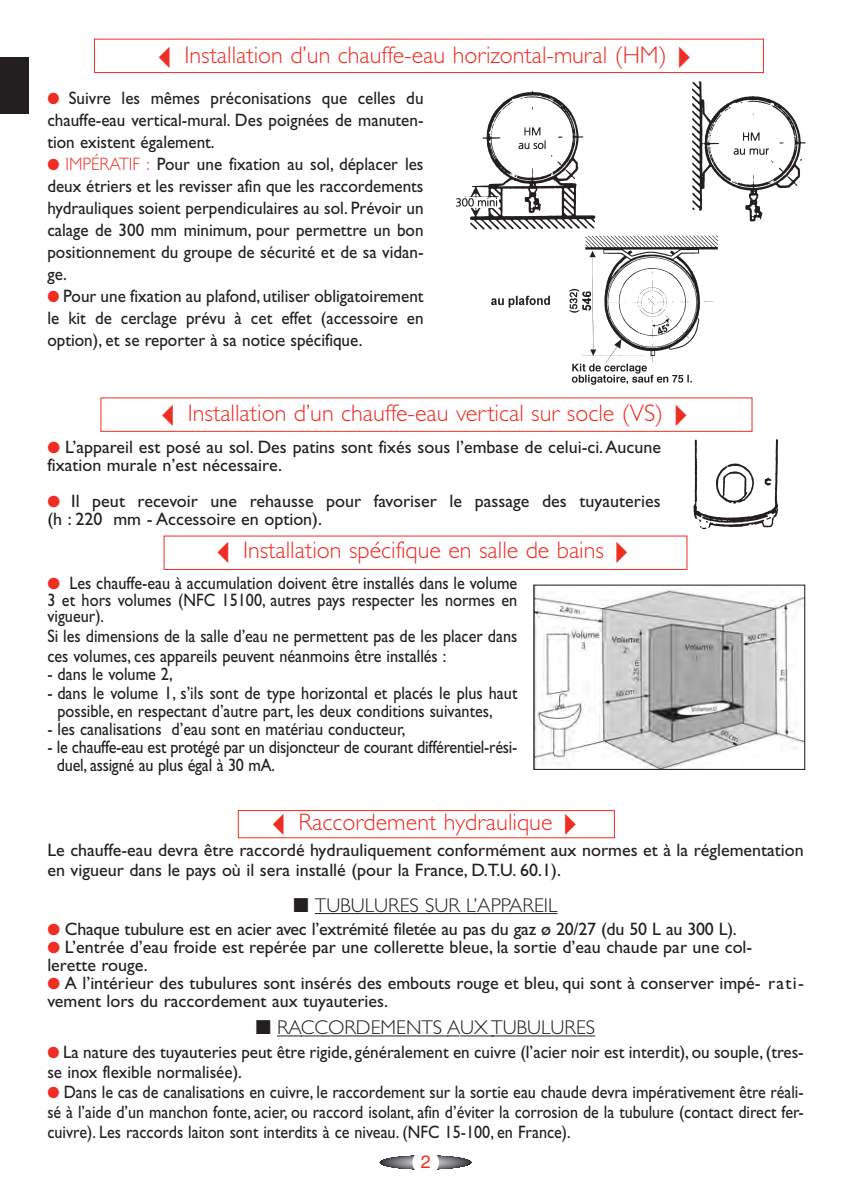
<style>
.page{position:relative;width:851px;height:1191px;background:#fff}
.page>*{position:absolute;margin:0;border:0;box-sizing:border-box;transform-origin:0 0}
.t1{font:300 24px "Gill Sans";color:#ee2e22}
.t2{font:300 20px "Gill Sans";color:#231f20}
.t3{font:18px/20px "Gill Sans";color:#231f20;scale:.9 1}
.t4{font:18px/18px "Gill Sans";color:#231f20}
.t5{font:18px/22px "Gill Sans";color:#231f20;text-align:justify;scale:.95 1}
.t6{font:18px "Helvetica";color:#ee2e22}
.s1{color:#ee2e22}
.s2{font-weight:300;color:#ee2e22}
</style>
<div class="page">
<img style="left:693px;top:439px;width:86px;height:91px">
<img style="left:691px;top:81px;width:115px;height:141px">
<img style="left:456px;top:90px;width:140px;height:140px">
<hr style="left:315px;top:913px;width:160px;height:1px;background:#231f20">
<hr style="left:473px;top:913px;width:38px;height:1px;background:#231f20">
<hr style="left:509px;top:913px;width:48px;height:1px;background:#231f20">
<svg style="left:277px;top:1035px;width:24px;height:1px"></svg>
<hr style="left:301px;top:1035px;width:147px;height:1px;background:#231f20">
<svg style="left:447px;top:1035px;width:12px;height:1px"></svg>
<hr style="left:460px;top:1035px;width:34px;height:1px;background:#231f20">
<hr style="left:491px;top:1035px;width:104px;height:1px;background:#231f20">
<div style="left:238px;top:810px;width:376px;height:28px;border:1px solid #ee2e22"></div>
<div style="left:164px;top:536px;width:523px;height:34px;border:1px solid #ee2e22"></div>
<img style="left:535px;top:586px;width:268px;height:182px">
<div style="left:533px;top:584px;width:272px;height:186px;border:1px solid #231f20"></div>
<svg style="left:380px;top:1155px;width:91px;height:14px"></svg>
<div style="left:412px;top:1149px;width:27px;height:26px;background:#fff;border-radius:50%"></div>
<div style="left:94px;top:39px;width:669px;height:34px;border:1px solid #ee2e22"></div>
<img style="left:569px;top:235px;width:149px;height:150px">
<img style="left:491px;top:295px;width:59px;height:13px">
<div style="left:0;top:57px;width:28px;height:56px;background:#231f20"></div>
<h1 class="t1" style="left:150px;top:45px;width:551px">✓Installation d’un chauffe-eau horizontal-mural (HM)✔</h1>
<p class="t5" style="left:47px;top:88px;width:397px"><span class="s1">●</span> Suivre les mêmes préconisations que celles du chauffe-eau vertical-mural. Des poignées de manuten&shy;tion existent également.</p>
<p class="t5" style="left:47px;top:154px;width:397px"><span class="s1">●</span> <span class="s2">IMPÉRATIF :</span> Pour une fixation au sol, déplacer les deux étriers et les revisser afin que les raccordements hydrauliques soient perpendiculaires au sol. Prévoir un calage de 300 mm minimum, pour permettre un bon positionnement du groupe de sécurité et de sa vidan&shy;ge.</p>
<p class="t5" style="left:47px;top:286px;width:397px"><span class="s1">●</span> Pour une fixation au plafond, utiliser obligatoirement le kit de cerclage prévu à cet effet (accessoire en option), et se reporter à sa notice spécifique.</p>
<h1 class="t1" style="left:154px;top:403px;width:544px">✓Installation d’un chauffe-eau vertical sur socle (VS)✔</h1>
<p class="t4" style="left:47px;top:439px;width:615px"><span class="s1">●</span> L’appareil est posé au sol. Des patins sont fixés sous l’embase de celui-ci.Aucune fixation murale n’est nécessaire.</p>
<p class="t4" style="left:47px;top:493px;width:614px"><span class="s1">●</span> Il peut recevoir une rehausse pour favoriser le passage des tuyauteries (h : 220 mm - Accessoire en option).</p>
<h1 class="t1" style="left:209px;top:541px;width:430px">✓Installation spécifique en salle de bains✔</h1>
<p class="t3" style="left:47px;top:577px;width:523px;line-height:16.2px;text-align:justify"><span class="s1">●</span> Les chauffe-eau à accumulation doivent être installés dans le volume 3 et hors volumes (NFC 15100, autres pays respecter les normes en vigueur).</p>
<p class="t3" style="left:47px;top:627px;width:523px">Si les dimensions de la salle d’eau ne permettent pas de les placer dans ces volumes, ces appareils peuvent néanmoins être installés :</p>
<p class="t3" style="left:47px;top:666px;width:141px">- dans le volume 2,</p>
<p class="t3" style="left:57px;top:685px;width:512px;line-height:18.2px;text-indent:-10px">- dans le volume 1, s’ils sont de type horizontal et placés le plus haut possible, en respectant d’autre part, les deux conditions suivantes,</p>
<p class="t3" style="left:47px;top:720px;width:399px">- les canalisations d’eau sont en matériau conducteur,</p>
<p class="t3" style="left:57px;top:739px;width:513px;line-height:18.2px;text-indent:-10px">- le chauffe-eau est protégé par un disjoncteur de courant différentiel-rési&shy;duel, assigné au plus égal à 30 mA.</p>
<h1 class="t1" style="left:264px;top:812px;width:323px">✓Raccordement hydraulique✔</h1>
<p class="t4" style="left:47px;top:841px;width:757px;line-height:20px">Le chauffe-eau devra être raccordé hydrauliquement conformément aux normes et à la réglementation en vigueur dans le pays où il sera installé (pour la France, D.T.U. 60.1).</p>
<p class="t2" style="left:293px;top:897px;width:265px">■ TUBULURES SUR L’APPAREIL</p>
<p class="t4" style="left:47px;top:921px;width:691px"><span class="s1">●</span> Chaque tubulure est en acier avec l’extrémité filetée au pas du gaz ø 20/27 (du 50 L au 300 L).</p>
<p class="t4" style="left:47px;top:939px;width:706px"><span class="s1">●</span> L’entrée d’eau froide est repérée par une collerette bleue, la sortie d’eau chaude par une col&shy;lerette rouge.</p>
<p class="t4" style="left:47px;top:975px;width:757px"><span class="s1">●</span> A l’intérieur des tubulures sont insérés des embouts rouge et bleu, qui sont à conserver impé- rati&shy;vement lors du raccordement aux tuyauteries.</p>
<p class="t2" style="left:256px;top:1019px;width:341px">■ RACCORDEMENTS AUX TUBULURES</p>
<p class="t5" style="left:47px;top:1043px;width:797px;line-height:20px"><span class="s1">●</span> La nature des tuyauteries peut être rigide, généralement en cuivre (l’acier noir est interdit), ou souple, (tres&shy;se inox flexible normalisée).</p>
<p class="t3" style="left:47px;top:1083px;width:841px;text-align:justify"><span class="s1">●</span> Dans le cas de canalisations en cuivre, le raccordement sur la sortie eau chaude devra impérativement être réali&shy;sé à l’aide d’un manchon fonte, acier, ou raccord isolant, afin d’éviter la corrosion de la tubulure (contact direct fer&shy;cuivre). Les raccords laiton sont interdits à ce niveau. (NFC 15-100, en France).</p>
<p class="t6" style="left:421px;top:1155px;width:12px">2</p>
</div>
